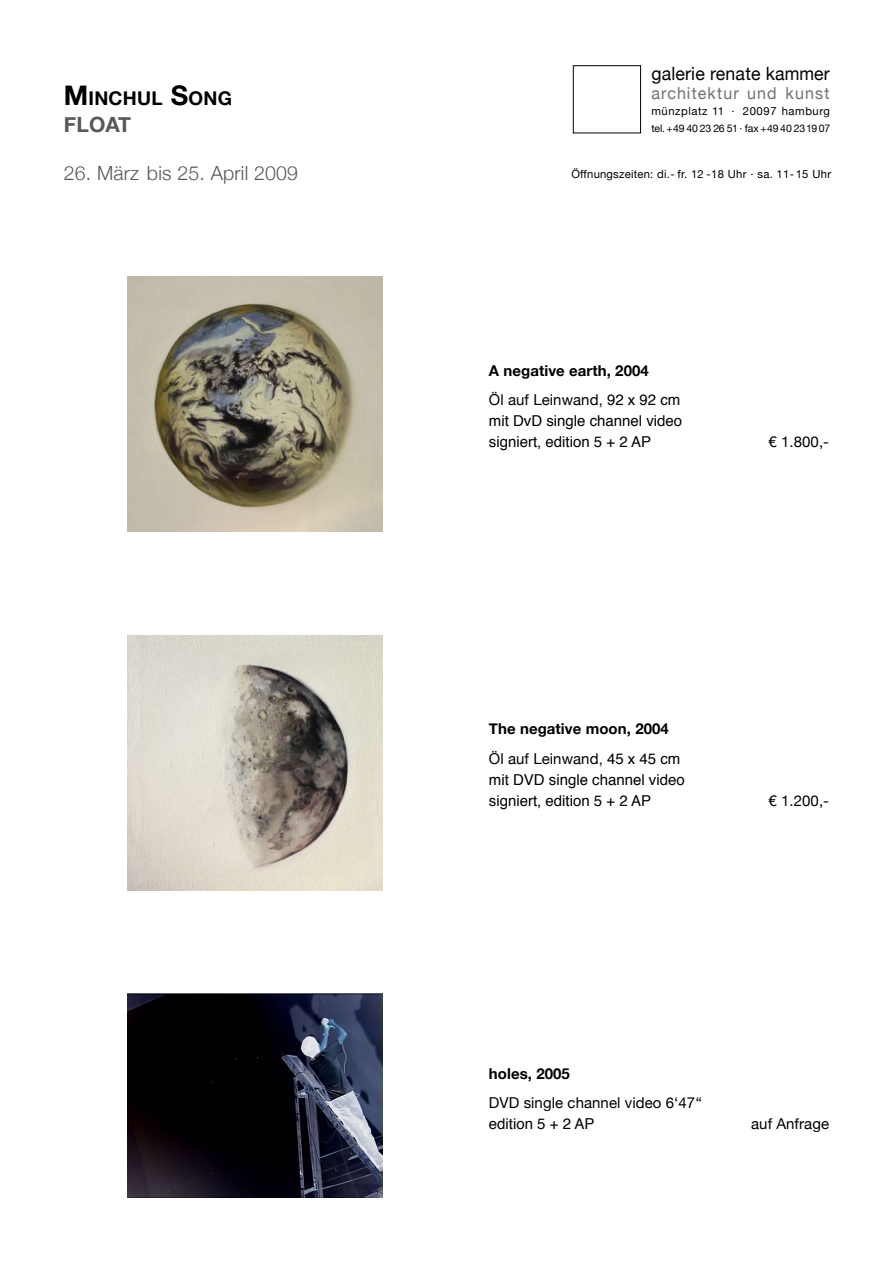
<style>
.page{position:relative;width:893px;height:1263px;background:#fff}
.page>*{position:absolute;margin:0;border:0;box-sizing:border-box;transform-origin:0 0}
.t1{font:700 21px "Helvetica Neue";letter-spacing:.01em;color:#58585a}
.t2{font:300 19.5px "Helvetica Neue";letter-spacing:.01em;color:#58585a}
.t3{font:700 18.9px "Helvetica Neue";letter-spacing:.015em;color:#000}
.t4{font:18.3px "Helvetica Neue";letter-spacing:.01em;color:#000}
.t5{font:16.5px "Helvetica Neue";letter-spacing:.07em;color:#707173}
.t6{font:15px/21px "Helvetica";color:#000}
.t7{font:700 15px/29.5px "Helvetica Neue";letter-spacing:.005em;color:#000}
.t8{font:15px "Helvetica Neue";letter-spacing:.005em;color:#000}
.t9{font:11.25px "Helvetica Neue";letter-spacing:.03em;color:#000}
.t10{font:11.25px "Helvetica Neue";letter-spacing:.05em;color:#000}
.t11{font:10.5px "Helvetica Neue";letter-spacing:-.01em;color:#000}
.s1{font-size:27px}
.s2{font-weight:400}
.s3{font-family:"Helvetica";font-weight:400}
</style>
<div class="page">
<div style="left:573px;top:65px;width:68px;height:68px;border:1px solid #000"></div>
<img style="left:128px;top:994px;width:255px;height:204px">
<img style="left:128px;top:635px;width:255px;height:255px">
<img style="left:128px;top:276px;width:255px;height:255px">
<p class="t3" style="left:64px;top:87px;width:170px"><span class="s1">M</span> inchul <span class="s1">S</span>ong</p>
<h1 class="t1" style="left:64px;top:112px;width:69px">FLOAT</h1>
<h2 class="t2" style="left:64px;top:161px;width:236px">26. März bis 25. April 2009</h2>
<p class="t4" style="left:651px;top:62px;width:180px">galerie renate kammer</p>
<p class="t5" style="left:651px;top:83px;width:179px">architektur und kunst</p>
<p class="t10" style="left:651px;top:105px;width:180px">münzplatz 11 · 20097 hamburg</p>
<p class="t11" style="left:651px;top:122px;width:180px">tel. +49 40 23 26 51 · fax +49 40 2319 07</p>
<p class="t9" style="left:571px;top:167px;width:261px">Öffnungszeiten: di.- fr. 12 -18 Uhr · sa. 11-15 Uhr</p>
<p class="t7" style="left:489px;top:355px;width:193px">A negative earth, 2004<br><span class="s2">Öl auf Leinwand</span><span class="s3">, 92 x 92 cm</span></p>
<p class="t6" style="left:489px;top:410px;width:195px">mit DvD single channel video signiert, edition 5 + 2 AP</p>
<p class="t8" style="left:768px;top:433px;width:62px">€ 1.800,-</p>
<p class="t7" style="left:489px;top:714px;width:193px">The negative moon, 2004<br><span class="s2">Öl auf Leinwand</span><span class="s3">, 45 x 45 cm</span></p>
<p class="t6" style="left:489px;top:768px;width:197px">mit DVD single channel video signiert, edition 5 + 2 AP</p>
<p class="t8" style="left:768px;top:791px;width:62px">€ 1.200,-</p>
<p class="t7" style="left:489px;top:1058px;width:83px">holes, 2005</p>
<p class="t8" style="left:489px;top:1094px;width:215px">DVD single channel video 6‘47‘‘</p>
<p class="t6" style="left:489px;top:1113px;width:107px">edition 5 + 2 AP</p>
<p class="t8" style="left:751px;top:1115px;width:79px">auf Anfrage</p>
</div>
